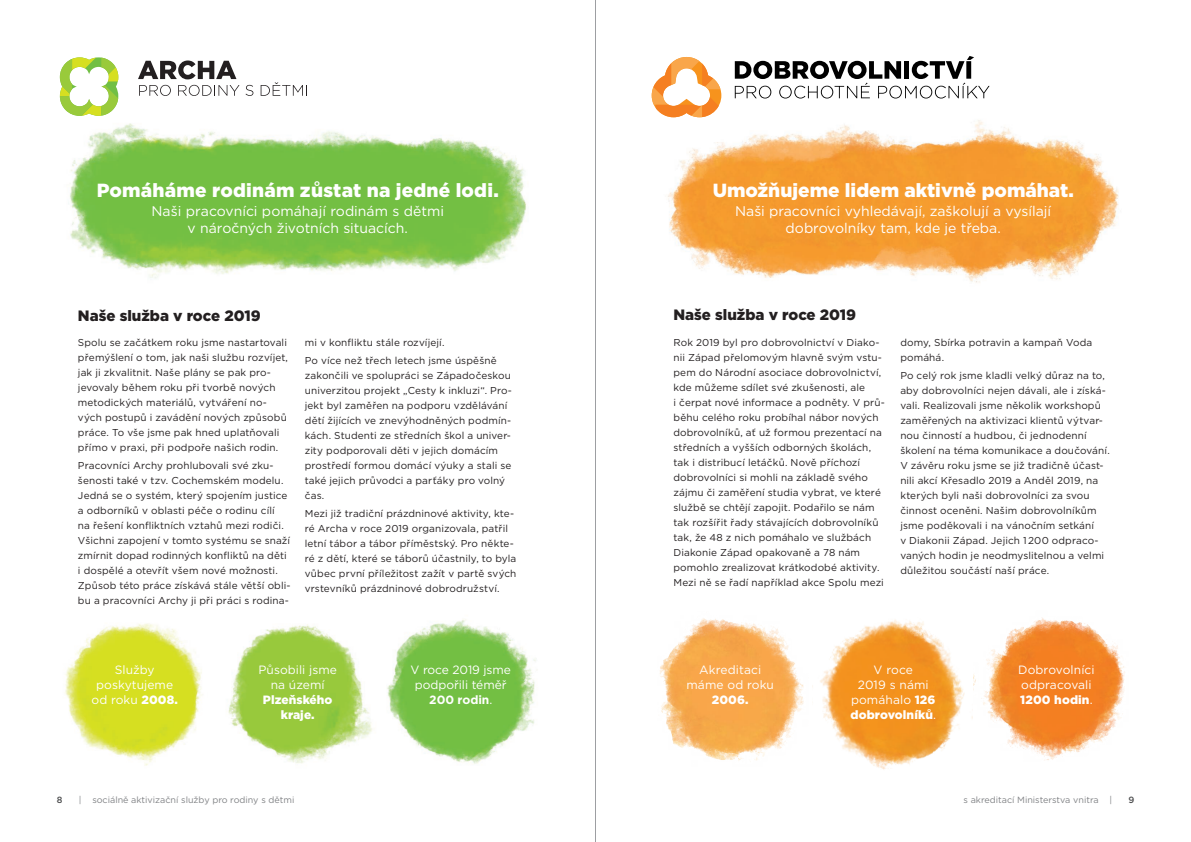
<style>
.page{position:relative;width:1191px;height:842px;background:#fff}
.page>*{position:absolute;margin:0;border:0;box-sizing:border-box;transform-origin:0 0}
.Nadpis_služby{font:900 19px "Gotham";color:#fff}
.Nadpis_služby-2{font:900 15px "Gotham";color:#231f20}
.Popis_služby{font:14px/16.8px "Gotham";color:#fff;text-align:center}
.Čtvereček{font:12px/15px "Gotham";letter-spacing:.005em;color:#fff;text-align:center}
.Popis_služby-2{font:10px/15px "Gotham";letter-spacing:.01em;color:#231f20}
.Blue_Block{font:9px "Gotham";color:#808285}
.t1{font:500 9px "Gotham";color:#4b4c4d}
.s1{font-weight:900}
.s2{font-weight:700}
</style>
<div class="page">
<img style="left:65px;top:623px;width:137px;height:143px">
<img style="left:228px;top:624px;width:144px;height:140px">
<img style="left:387px;top:619px;width:149px;height:145px">
<img style="left:660px;top:618px;width:144px;height:143px">
<img style="left:812px;top:619px;width:160px;height:151px">
<img style="left:973px;top:618px;width:152px;height:142px">
<hr style="left:595px;top:0;width:1px;height:842px;background:#9d9fa2">
<img style="left:667px;top:92px;width:452px;height:191px">
<svg style="left:735px;top:56px;width:254px;height:43px"></svg>
<svg style="left:651px;top:57px;width:70px;height:60px"></svg>
<img style="left:70px;top:123px;width:457px;height:155px">
<svg style="left:138px;top:61px;width:98px;height:18px"></svg>
<svg style="left:139px;top:85px;width:32px;height:11px"></svg>
<svg style="left:178px;top:85px;width:61px;height:11px"></svg>
<svg style="left:245px;top:85px;width:8px;height:11px"></svg>
<svg style="left:261px;top:82px;width:46px;height:14px"></svg>
<svg style="left:60px;top:57px;width:58px;height:59px"></svg>
<p class="Nadpis_služby" style="left:97px;top:177px;width:404px">Pomáháme rodinám zůstat na jedné lodi.</p>
<p class="Nadpis_služby" style="left:712px;top:177px;width:363px">Umožňujeme lidem aktivně pomáhat.</p>
<p class="Popis_služby" style="left:151px;top:202px;width:294px">Naši pracovníci pomáhají rodinám s dětmi v náročných životních situacích.</p>
<p class="Popis_služby" style="left:735px;top:203px;width:318px">Naši pracovníci vyhledávají, zaškolují a vysílají dobrovolníky tam, kde je třeba.</p>
<p class="Nadpis_služby-2" style="left:78px;top:306px;width:184px">Naše služba v roce 2019</p>
<p class="Nadpis_služby-2" style="left:673px;top:305px;width:184px">Naše služba v roce 2019</p>
<p class="Popis_služby-2" style="left:78px;top:335px;width:212px">Spolu se začátkem roku jsme nastartovali přemýšlení o tom, jak naši službu rozvíjet, jak ji zkvalitnit. Naše plány se pak pro&shy;jevovaly během roku při tvorbě nových metodických materiálů, vytváření no&shy;vých postupů i zavádění nových způsobů práce. To vše jsme pak hned uplatňovali přímo v praxi, při podpoře našich rodin.</p>
<p class="Popis_služby-2" style="left:78px;top:458px;width:214px">Pracovníci Archy prohlubovali své zku&shy;šenosti také v tzv. Cochemském modelu.<br>Jedná se o systém, který spojením justice a odborníků v oblasti péče o rodinu cílí<br>na řešení konfliktních vztahů mezi rodiči.<br>Všichni zapojení v tomto systému se snaží zmírnit dopad rodinných konfliktů na děti i dospělé a otevřít všem nové možnosti.<br>Způsob této práce získává stále větší obli&shy;bu a pracovníci Archy ji při práci s rodina-</p>
<p class="Popis_služby-2" style="left:305px;top:335px;width:141px">mi v konfliktu stále rozvíjejí.</p>
<p class="Popis_služby-2" style="left:305px;top:353px;width:208px">Po více než třech letech jsme úspěšně zakončili ve spolupráci se Západočeskou univerzitou projekt „Cesty k inkluzi“. Pro&shy;jekt byl zaměřen na podporu vzdělávání dětí žijících ve znevýhodněných podmín&shy;kách. Studenti ze středních škol a univer&shy;zity podporovali děti v jejich domácím prostředí formou domácí výuky a stali se také jejich průvodci a parťáky pro volný čas.</p>
<p class="Popis_služby-2" style="left:305px;top:506px;width:213px">Mezi již tradiční prázdninové aktivity, kte&shy;ré Archa v roce 2019 organizovala, patřil letní tábor a tábor příměstský. Pro někte&shy;ré z dětí, které se táborů účastnily, to byla vůbec první příležitost zažít v partě svých vrstevníků prázdninové dobrodružství.</p>
<p class="Popis_služby-2" style="left:673px;top:335px;width:213px">Rok 2019 byl pro dobrovolnictví v Diako&shy;nii Západ přelomovým hlavně svým vstu&shy;pem do Národní asociace dobrovolnictví, kde můžeme sdílet své zkušenosti, ale<br>i čerpat nové informace a podněty. V prů&shy;běhu celého roku probíhal nábor nových dobrovolníků, ať už formou prezentací na středních a vyšších odborných školách, tak i distribucí letáčků. Nově příchozí dobrovolníci si mohli na základě svého zájmu či zaměření studia vybrat, ve které službě se chtějí zapojit. Podařilo se nám tak rozšířit řady stávajících dobrovolníků tak, že 48 z nich pomáhalo ve službách Diakonie Západ opakovaně a 78 nám pomohlo zrealizovat krátkodobé aktivity.<br>Mezi ně se řadí například akce Spolu mezi</p>
<p class="Popis_služby-2" style="left:900px;top:335px;width:193px">domy, Sbírka potravin a kampaň Voda pomáhá.</p>
<p class="Popis_služby-2" style="left:900px;top:368px;width:211px">Po celý rok jsme kladli velký důraz na to, aby dobrovolníci nejen dávali, ale i získá&shy;vali. Realizovali jsme několik workshopů zaměřených na aktivizaci klientů výtvar&shy;nou činností a hudbou, či jednodenní školení na téma komunikace a doučování.<br>V závěru roku jsme se již tradičně účast&shy;nili akcí Křesadlo 2019 a Anděl 2019, na kterých byli naši dobrovolníci za svou činnost oceněni. Našim dobrovolníkům jsme poděkovali i na vánočním setkání<br>v Diakonii Západ. Jejich 1 200 odpraco&shy;vaných hodin je neodmyslitelnou a velmi důležitou součástí naší práce.</p>
<p class="Čtvereček" style="left:92px;top:662px;width:88px">Služby poskytujeme od roku <span class="s1">2008.</span></p>
<p class="Čtvereček" style="left:258px;top:662px;width:80px">Působili jsme na území<br><span class="s1">Plzeňského kraje.</span></p>
<p class="Čtvereček" style="left:686px;top:662px;width:89px">Akreditaci máme od roku<br><span class="s1">2006.</span></p>
<p class="Čtvereček" style="left:850px;top:662px;width:87px">V roce<br>2019 s námi pomáhalo <span class="s1">126 dobrovolníků</span>.</p>
<p class="Čtvereček" style="left:1018px;top:662px;width:78px;text-align:left">Dobrovolníci odpracovali<br><span class="s1">1200 hodin</span>.</p>
<p class="Čtvereček" style="left:410px;top:662px;width:102px">V roce 2019 jsme podpořili téměř<br><span class="s2">200 rodin</span>.</p>
<p class="Blue_Block" style="left:79px;top:794px;width:217px">| sociálně aktivizační služby pro rodiny s dětmi</p>
<p class="Blue_Block" style="left:963px;top:794px;width:150px">s akreditací Ministerstva vnitra |</p>
<p class="t1" style="left:57px;top:794px;width:7px">8</p>
<p class="t1" style="left:1128px;top:794px;width:7px">9</p>
</div>
